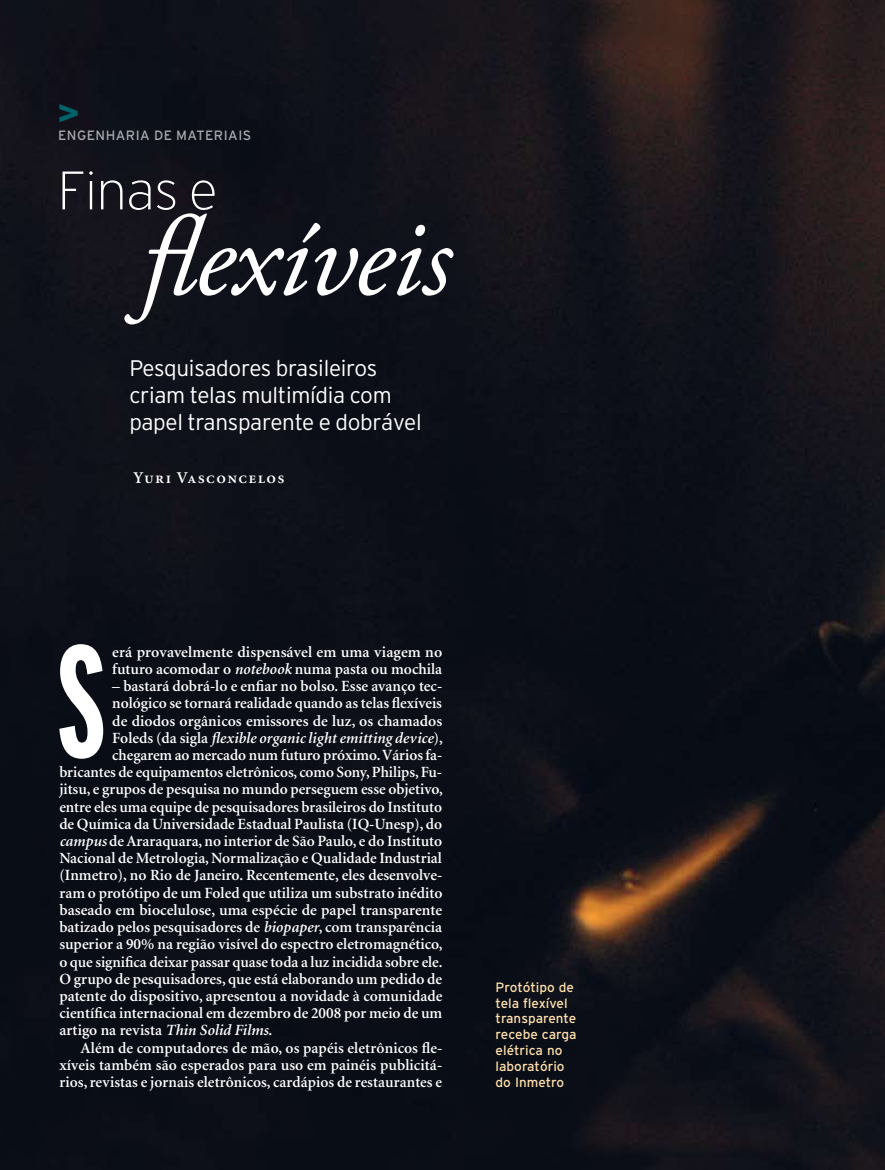
<style>
.page{position:relative;width:885px;height:1170px;background:#fff}
.page>*{position:absolute;margin:0;border:0;box-sizing:border-box;transform-origin:0 0}
.t1{font:700 extra-condensed 158.7px "Interstate";color:#fff;scale:.91 1}
.t2{font:italic 112.8px "Adobe Garamond Pro";letter-spacing:-.015em;color:#fff}
.t3{font:200 54px "Interstate";letter-spacing:-.015em;color:#fff}
.t4{font:600 37.5px "Franklin Gothic";color:#006269}
.t5{font:300 22.5px/27px "Interstate";letter-spacing:-.015em;color:#fff}
.t6{font:16.5px "Minion Semibold SC";letter-spacing:.09em;color:#fff}
.t7{font:600 15.6px/17.2px "Minion";color:#fff}
.t8{font:italic 600 15.6px "Minion";color:#fff}
.t9{font:13.5px/15.8px "Interstate";color:#ffdfad}
.t10{font:13.5px "Interstate";letter-spacing:.035em;color:#a7a9ac}
.s1{font-style:italic}
.s2{font-style:normal}
</style>
<div class="page">
<img style="left:0;top:0;width:884px;height:1169px">
<h3 class="t4" style="left:57px;top:89px;width:24px">&gt;</h3>
<p class="t10" style="left:58px;top:128px;width:194px">ENGENHARIA DE MATERIAIS</p>
<h3 class="t3" style="left:57px;top:161px;width:162px">Finas e</h3>
<h2 class="t2" style="left:141px;top:190px;width:311px">flexíveis</h2>
<h3 class="t5" style="left:129px;top:354px;width:294px">Pesquisadores brasileiros criam telas multimídia com papel transparente e dobrável</h3>
<p class="t6" style="left:133px;top:469px;width:152px">Yuri Vasconcelos</p>
<h1 class="t1" style="left:56px;top:613px;width:57px">S</h1>
<p class="t7" style="left:112px;top:643px;width:331px">erá provavelmente dispensável em uma viagem no futuro acomodar o <span class="s1">notebook</span> numa pasta ou mochila</p>
<p class="t7" style="left:112px;top:678px;width:331px">– bastará dobrá-lo e enfiar no bolso. Esse avanço tec-</p>
<p class="t7" style="left:112px;top:695px;width:331px">nológico se tornará realidade quando as telas flexíveis</p>
<p class="t7" style="left:112px;top:712px;width:331px">de diodos orgânicos emissores de luz, os chamados</p>
<p class="t8" style="left:112px;top:730px;width:332px"><span class="s2">Foleds (da sigla</span> flexible organic light emitting device<span class="s2">),</span></p>
<p class="t7" style="left:112px;top:746px;width:331px">chegarem ao mercado num futuro próximo. Vários fa-</p>
<p class="t7" style="left:59px;top:764px;width:384px">bricantes de equipamentos eletrônicos, como Sony, Philips, Fu-</p>
<p class="t7" style="left:59px;top:781px;width:385px">jitsu, e grupos de pesquisa no mundo perseguem esse objetivo,</p>
<p class="t7" style="left:59px;top:798px;width:384px">entre eles uma equipe de pesquisadores brasileiros do Instituto</p>
<p class="t7" style="left:59px;top:815px;width:384px">de Química da Universidade Estadual Paulista (IQ-Unesp), do</p>
<p class="t7" style="left:59px;top:832px;width:384px"><span class="s1">campus</span> de Araraquara, no interior de São Paulo, e do Instituto</p>
<p class="t7" style="left:59px;top:850px;width:384px">Nacional de Metrologia, Normalização e Qualidade Industrial</p>
<p class="t7" style="left:59px;top:867px;width:384px">(Inmetro), no Rio de Janeiro. Recentemente, eles desenvolve-</p>
<p class="t7" style="left:59px;top:884px;width:384px">ram o protótipo de um Foled que utiliza um substrato inédito</p>
<p class="t7" style="left:59px;top:901px;width:384px">baseado em biocelulose, uma espécie de papel transparente</p>
<p class="t7" style="left:59px;top:918px;width:384px">batizado pelos pesquisadores de <span class="s1">biopaper</span>, com transparência</p>
<p class="t7" style="left:59px;top:936px;width:385px">superior a 90% na região visível do espectro eletromagnético,</p>
<p class="t7" style="left:59px;top:953px;width:384px">o que significa deixar passar quase toda a luz incidida sobre ele.</p>
<p class="t7" style="left:59px;top:970px;width:384px">O grupo de pesquisadores, que está elaborando um pedido de</p>
<p class="t7" style="left:59px;top:987px;width:384px">patente do dispositivo, apresentou a novidade à comunidade</p>
<p class="t7" style="left:59px;top:1004px;width:384px">científica internacional em dezembro de 2008 por meio de um</p>
<p class="t7" style="left:59px;top:1022px;width:214px">artigo na revista <span class="s1">Thin Solid Films</span>.</p>
<p class="t7" style="left:81px;top:1039px;width:363px">Além de computadores de mão, os papéis eletrônicos fle-</p>
<p class="t7" style="left:59px;top:1056px;width:384px">xíveis também são esperados para uso em painéis publicitá-</p>
<p class="t7" style="left:59px;top:1073px;width:384px">rios, revistas e jornais eletrônicos, cardápios de restaurantes e</p>
<p class="t9" style="left:495px;top:979px;width:82px">Protótipo de tela flexível transparente recebe carga elétrica no laboratório do Inmetro</p>
</div>
